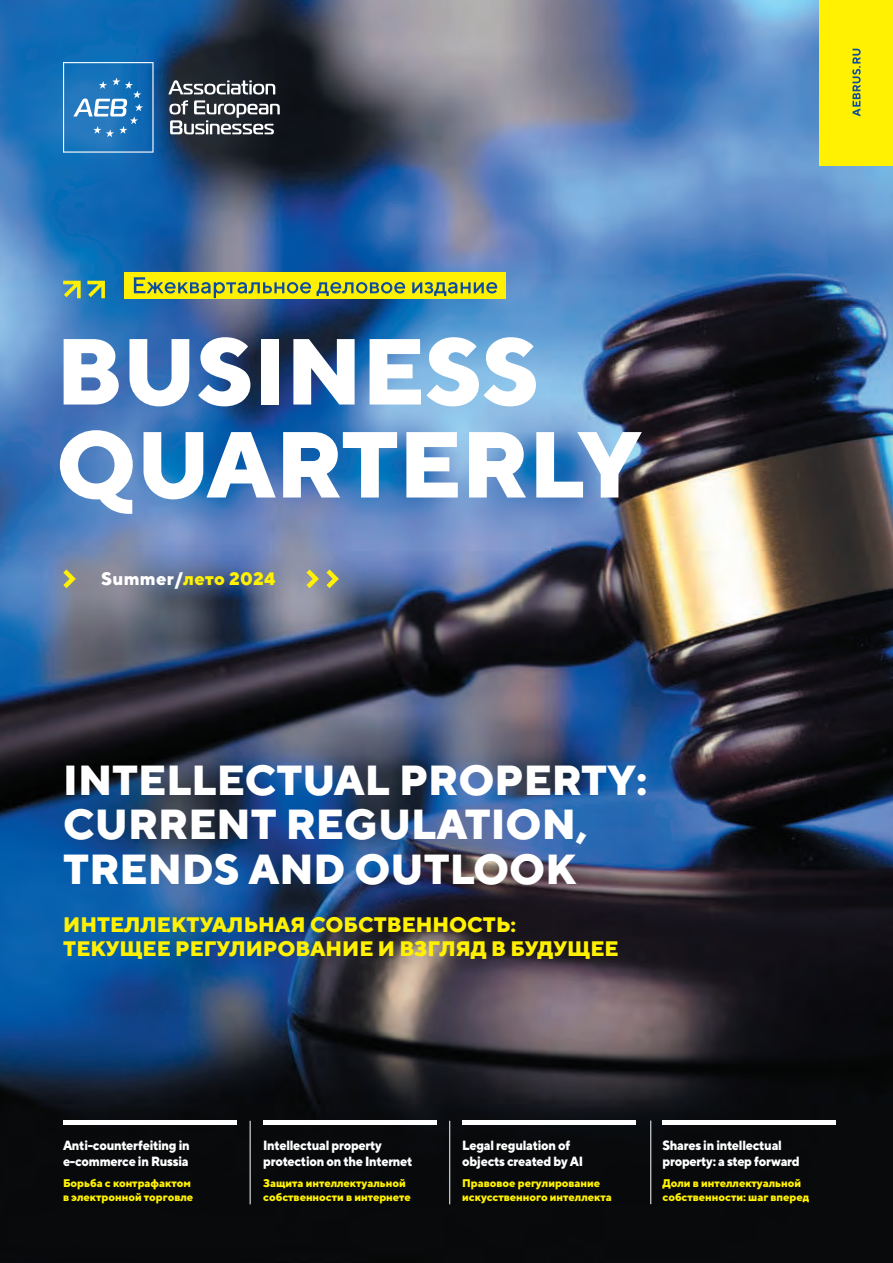
<style>
.page{position:relative;width:893px;height:1263px;background:#fff}
.page>*{position:absolute;margin:0;border:0;box-sizing:border-box;transform-origin:0 0}
.t1{font:800 93.45px "TT Norms";color:#fff}
.t2{font:800 42px/44.1px "TT Norms";color:#fff}
.t3{font:800 21px/24px "TT Norms";color:#fff101}
.t4{font:800 18px "TT Norms";letter-spacing:.01em;color:#fff101}
.t5{font:800 13.35px "TT Norms";letter-spacing:-.025em;color:#fff;scale:.94 1}
.t6{font:800 11.1px "TT Norms";letter-spacing:-.01em;color:#fff101}
.s1{color:#fff}
</style>
<div class="page">
<img style="left:0;top:0;width:893px;height:1263px">
<div style="left:124px;top:272px;width:382px;height:27px;background:#fff101"></div>
<svg style="left:134px;top:277px;width:177px;height:21px"></svg>
<svg style="left:317px;top:282px;width:88px;height:14px"></svg>
<svg style="left:412px;top:282px;width:85px;height:14px"></svg>
<svg style="left:87px;top:281px;width:18px;height:17px"></svg>
<svg style="left:63px;top:281px;width:18px;height:17px"></svg>
<svg style="left:306px;top:569px;width:13px;height:19px"></svg>
<svg style="left:326px;top:569px;width:13px;height:19px"></svg>
<svg style="left:63px;top:569px;width:13px;height:19px"></svg>
<div style="left:819px;top:0;width:74px;height:166px;background:#fff101"></div>
<svg style="left:852px;top:49px;width:9px;height:67px"></svg>
<svg style="left:168px;top:80px;width:112px;height:54px"></svg>
<svg style="left:63px;top:62px;width:91px;height:91px;background:#3582c1"></svg>
<hr style="left:63px;top:1121px;width:174px;height:4px;background:#fff">
<hr style="left:263px;top:1121px;width:174px;height:4px;background:#fff">
<div style="left:463px;top:1120px;width:173px;height:5px;background:#fff"></div>
<div style="left:663px;top:1120px;width:173px;height:5px;background:#fff"></div>
<hr style="left:250px;top:1121px;width:1px;height:83px;background:#fff">
<hr style="left:449px;top:1121px;width:1px;height:83px;background:#fff">
<hr style="left:650px;top:1120px;width:1px;height:84px;background:#fff">
<p class="t1" style="left:56px;top:311px;width:484px">BUSINESS</p>
<p class="t1" style="left:56px;top:404px;width:587px">QUARTERLY</p>
<p class="t4" style="left:101px;top:567px;width:176px"><span class="s1">Summer/</span>лето 2024</p>
<p class="t2" style="left:63px;top:757px;width:586px">INTELLECTUAL PROPERTY:<br>CURRENT REGULATION,<br>TRENDS AND OUTLOOK</p>
<p class="t3" style="left:63px;top:912px;width:557px">ИНТЕЛЛЕКТУАЛЬНАЯ СОБСТВЕННОСТЬ:<br>ТЕКУЩЕЕ РЕГУЛИРОВАНИЕ И ВЗГЛЯД В БУДУЩЕЕ</p>
<p class="t5" style="left:63px;top:1136px;width:136px">Anti-counterfeiting in</p>
<p class="t5" style="left:63px;top:1152px;width:135px">e-commerce in Russia</p>
<p class="t6" style="left:63px;top:1175px;width:129px">Борьба с контрафактом</p>
<p class="t6" style="left:63px;top:1190px;width:132px">в электронной торговле</p>
<p class="t5" style="left:263px;top:1136px;width:128px">Intellectual property</p>
<p class="t5" style="left:263px;top:1152px;width:160px">protection on the Internet</p>
<p class="t6" style="left:263px;top:1175px;width:144px">Защита интеллектуальной</p>
<p class="t6" style="left:263px;top:1190px;width:149px">собственности в интернете</p>
<p class="t5" style="left:462px;top:1136px;width:117px">Legal regulation of</p>
<p class="t5" style="left:462px;top:1152px;width:130px">objects created by AI</p>
<p class="t6" style="left:462px;top:1175px;width:140px">Правовое регулирование</p>
<p class="t6" style="left:462px;top:1190px;width:151px">искусственного интеллекта</p>
<p class="t5" style="left:662px;top:1136px;width:129px">Shares in intellectual</p>
<p class="t5" style="left:662px;top:1152px;width:148px">property: a step forward</p>
<p class="t6" style="left:662px;top:1175px;width:140px">Доли в интеллектуальной</p>
<p class="t6" style="left:662px;top:1190px;width:148px">собственности: шаг вперед</p>
</div>
